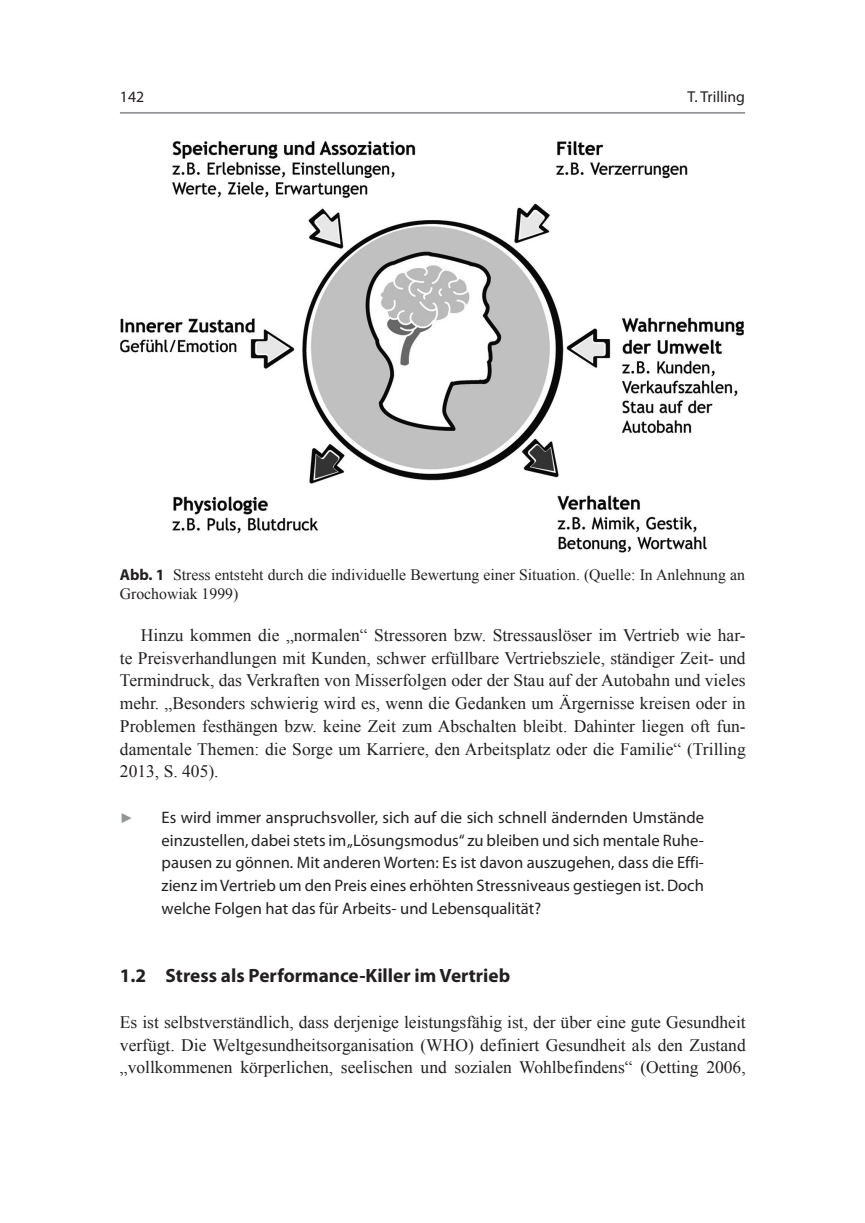
<style>
.page{position:relative;width:865px;height:1223px;background:#fff}
.page>*{position:absolute;margin:0;border:0;box-sizing:border-box;transform-origin:0 0}
.t1{font:700 19.25px "Myriad Pro";color:#231f20}
.t2{font:17.5px/22.8px "Times New Roman";color:#231f20;text-align:justify}
.t3{font:16.62px/22.8px "Myriad Pro";color:#231f20;text-align:justify}
.t4{font:16.62px "Blik Buttons";color:#939598}
.t5{font:15.75px/19.2px "Times New Roman";color:#231f20}
.t6{font:15.75px "Myriad Pro";color:#231f20}
.s1{font-family:"Myriad Pro";font-weight:700}
</style>
<div class="page">
<hr style="left:120px;top:112px;width:625px;height:2px;background:#939598">
<img style="left:120px;top:141px;width:624px;height:412px">
<p class="t6" style="left:120px;top:91px;width:26px">142</p>
<p class="t6" style="left:687px;top:91px;width:59px">T. Trilling</p>
<p class="t5" style="left:120px;top:564px;width:627px"><span class="s1">Abb. 1</span> Stress entsteht durch die individuelle Bewertung einer Situation. (Quelle: In Anlehnung an<br>Grochowiak 1999 )</p>
<p class="t2" style="left:120px;top:623px;width:627px;text-indent:21px">Hinzu kommen die „normalen“ Stressoren bzw. Stressauslöser im Vertrieb wie har&shy;te Preisverhandlungen mit Kunden, schwer erfüllbare Vertriebsziele, ständiger Zeit- und Termindruck, das Verkraften von Misserfolgen oder der Stau auf der Autobahn und vieles mehr. „Besonders schwierig wird es, wenn die Gedanken um Ärgernisse kreisen oder in Problemen festhängen bzw. keine Zeit zum Abschalten bleibt. Dahinter liegen oft fun&shy;damentale Themen: die Sorge um Karriere, den Arbeitsplatz oder die Familie“ (Trilling 2013 , S. 405).</p>
<p class="t4" style="left:120px;top:806px;width:14px">7</p>
<p class="t3" style="left:162px;top:807px;width:544px">Es wird immer anspruchsvoller, sich auf die sich schnell ändernden Umstände einzustellen, dabei stets im „Lösungsmodus“ zu bleiben und sich mentale Ruhe&shy;pausen zu gönnen. Mit anderen Worten: Es ist davon auszugehen, dass die Effi&shy;zienz im Vertrieb um den Preis eines erhöhten Stressniveaus gestiegen ist. Doch welche Folgen hat das für Arbeits- und Lebensqualität?</p>
<p class="t1" style="left:120px;top:968px;width:392px">1.2 Stress als Performance-Killer im Vertrieb</p>
<p class="t2" style="left:120px;top:1010px;width:627px">Es ist selbstverständlich, dass derjenige leistungsfähig ist, der über eine gute Gesundheit verfügt. Die Weltgesundheitsorganisation (WHO) definiert Gesundheit als den Zustand „vollkommenen körperlichen, seelischen und sozialen Wohlbefindens“ (Oetting 2006 ,</p>
</div>
